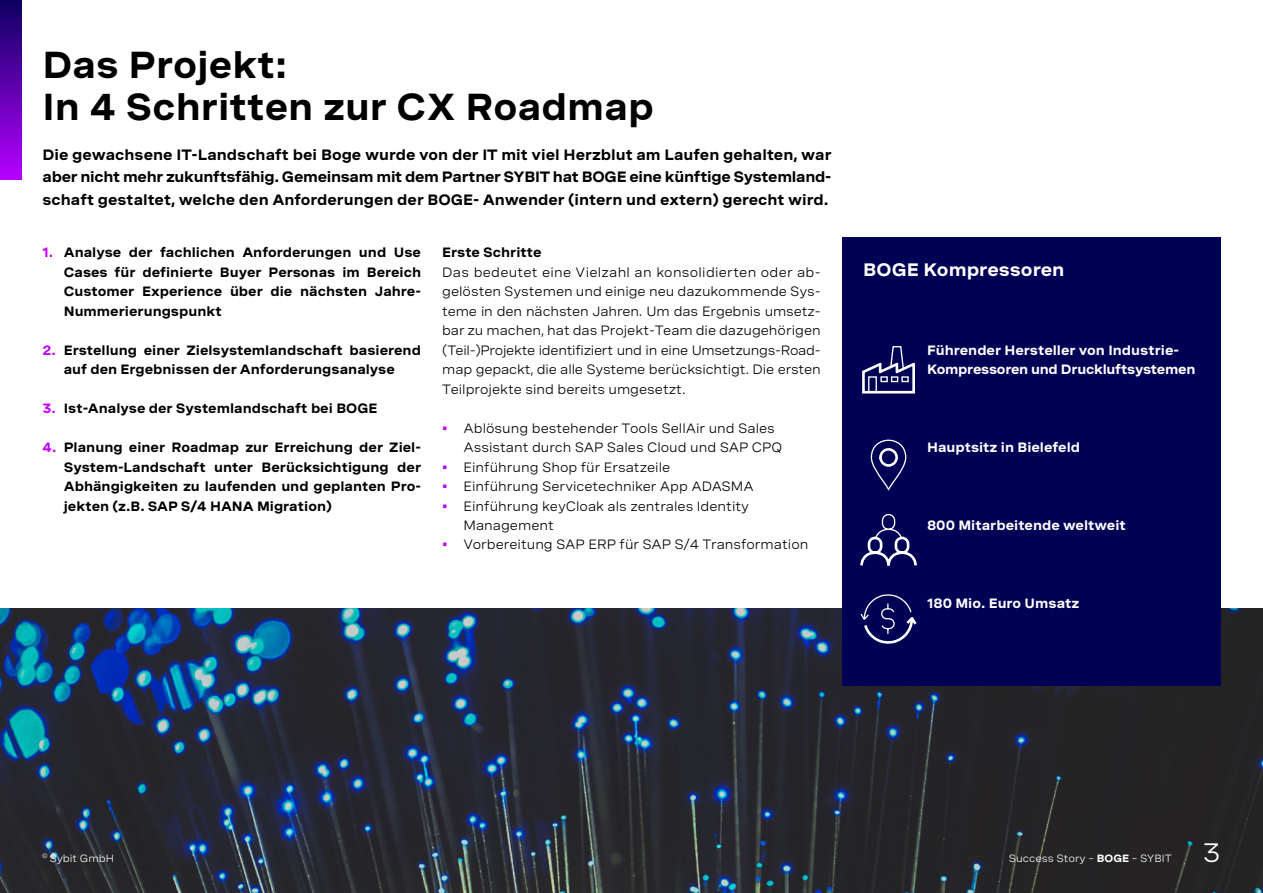
<style>
.page{position:relative;width:1263px;height:893px;background:#fff}
.page>*{position:absolute;margin:0;border:0;box-sizing:border-box;transform-origin:0 0}
.t1{font:700 37.5px/42px "Spezia Wide";color:#000}
.t2{font:27px "Spezia Wide";color:#fff}
.t3{font:700 18px "Spezia Wide";color:#fff}
.t4{font:700 15px/22.5px "Spezia Wide";color:#000;text-align:justify}
.t5{font:13.5px/19.5px "Spezia Wide";color:#000}
.t6{font:700 13.5px/19.5px "Spezia Wide";color:#000;text-align:justify}
.t7{font:700 13.5px/19.5px "Spezia Wide";letter-spacing:-.02em;color:#fff}
.t8{font:700 13.5px "Spezia Wide";color:#fff}
.t9{font:10.5px "Spezia Wide";color:#fff}
.s1{font-weight:700;color:#c300ff}
.s2{color:#c300ff}
.s3{font-weight:700}
</style>
<div class="page">
<div style="left:0;top:0;width:21px;height:179px;background:linear-gradient(to bottom,#0d0061,#b400fe)"></div>
<img style="left:0;top:608px;width:1263px;height:285px">
<div style="left:842px;top:238px;width:379px;height:448px;background:#005"></div>
<svg style="left:860px;top:513px;width:57px;height:53px"></svg>
<svg style="left:860px;top:594px;width:58px;height:106px"></svg>
<svg style="left:870px;top:439px;width:37px;height:52px"></svg>
<svg style="left:862px;top:346px;width:53px;height:48px"></svg>
<h1 class="t1" style="left:43px;top:44px;width:613px">Das Projekt:<br>In 4 Schritten zur CX Roadmap</h1>
<p class="t4" style="left:43px;top:143px;width:790px">Die gewachsene IT-Landschaft bei Boge wurde von der IT mit viel Herzblut am Laufen gehalten, war aber nicht mehr zukunftsfähig. Gemeinsam mit dem Partner SYBIT hat BOGE eine künftige Systemland&shy;schaft gestaltet, welche den Anforderungen der BOGE- Anwender (intern und extern) gerecht wird.</p>
<p class="t6" style="left:442px;top:242px;width:101px">Erste Schritte</p>
<p class="t5" style="left:442px;top:262px;width:380px;text-align:justify">Das bedeutet eine Vielzahl an konsolidierten oder ab&shy;gelösten Systemen und einige neu dazukommende Sys&shy;teme in den nächsten Jahren. Um das Ergebnis umsetz&shy;bar zu machen, hat das Projekt-Team die dazugehörigen (Teil-)Projekte identifiziert und in eine Umsetzungs-Road&shy;map gepackt, die alle Systeme berücksichtigt. Die ersten Teilprojekte sind bereits umgesetzt.</p>
<p class="t5" style="left:463px;top:418px;width:320px;text-indent:-21px"><span class="s1">•</span> Ablösung bestehender Tools SellAir und Sales<br>Assistant durch SAP Sales Cloud und SAP CPQ</p>
<p class="t5" style="left:442px;top:457px;width:229px"><span class="s1">•</span> Einführung Shop für Ersatzeile</p>
<p class="t5" style="left:442px;top:476px;width:313px"><span class="s1">•</span> Einführung Servicetechniker App ADASMA</p>
<p class="t5" style="left:463px;top:496px;width:287px;text-indent:-21px"><span class="s1">•</span> Einführung keyCloak als zentrales Identity<br>Management</p>
<p class="t5" style="left:442px;top:535px;width:368px"><span class="s1">•</span> Vorbereitung SAP ERP für SAP S/4 Transformation</p>
<p class="t6" style="left:64px;top:242px;width:359px;text-indent:-21px"><span class="s2">1.</span> Analyse der fachlichen Anforderungen und Use Cases für definierte Buyer Personas im Bereich Customer Experience über die nächsten Jahre-Nummerierungspunkt</p>
<p class="t6" style="left:43px;top:340px;width:380px;text-align:center"><span class="s2">2.</span> Erstellung einer Zielsystemlandschaft basierend auf den Ergebnissen der Anforderungsanalyse</p>
<p class="t6" style="left:43px;top:398px;width:336px"><span class="s2">3.</span> Ist-Analyse der Systemlandschaft bei BOGE</p>
<p class="t6" style="left:64px;top:437px;width:359px;text-indent:-21px"><span class="s2">4.</span> Planung einer Roadmap zur Erreichung der Ziel-System-Landschaft unter Berücksichtigung der Abhängigkeiten zu laufenden und geplanten Pro&shy;jekten (z.B. SAP S/4 HANA Migration)</p>
<h3 class="t3" style="left:863px;top:256px;width:203px">BOGE Kompressoren</h3>
<p class="t7" style="left:927px;top:340px;width:270px">Führender Hersteller von Industrie-<br>Kompressoren und Druckluftsystemen</p>
<p class="t8" style="left:927px;top:437px;width:155px">Hauptsitz in Bielefeld</p>
<p class="t8" style="left:927px;top:515px;width:200px">800 Mitarbeitende weltweit</p>
<p class="t8" style="left:927px;top:593px;width:154px">180 Mio. Euro Umsatz</p>
<p class="t9" style="left:42px;top:850px;width:73px"><sup>©</sup> Sybit GmbH</p>
<p class="t9" style="left:1009px;top:850px;width:165px">Success Story – <span class="s3">BOGE</span> – SYBIT</p>
<h2 class="t2" style="left:1202px;top:832px;width:20px">3</h2>
</div>
